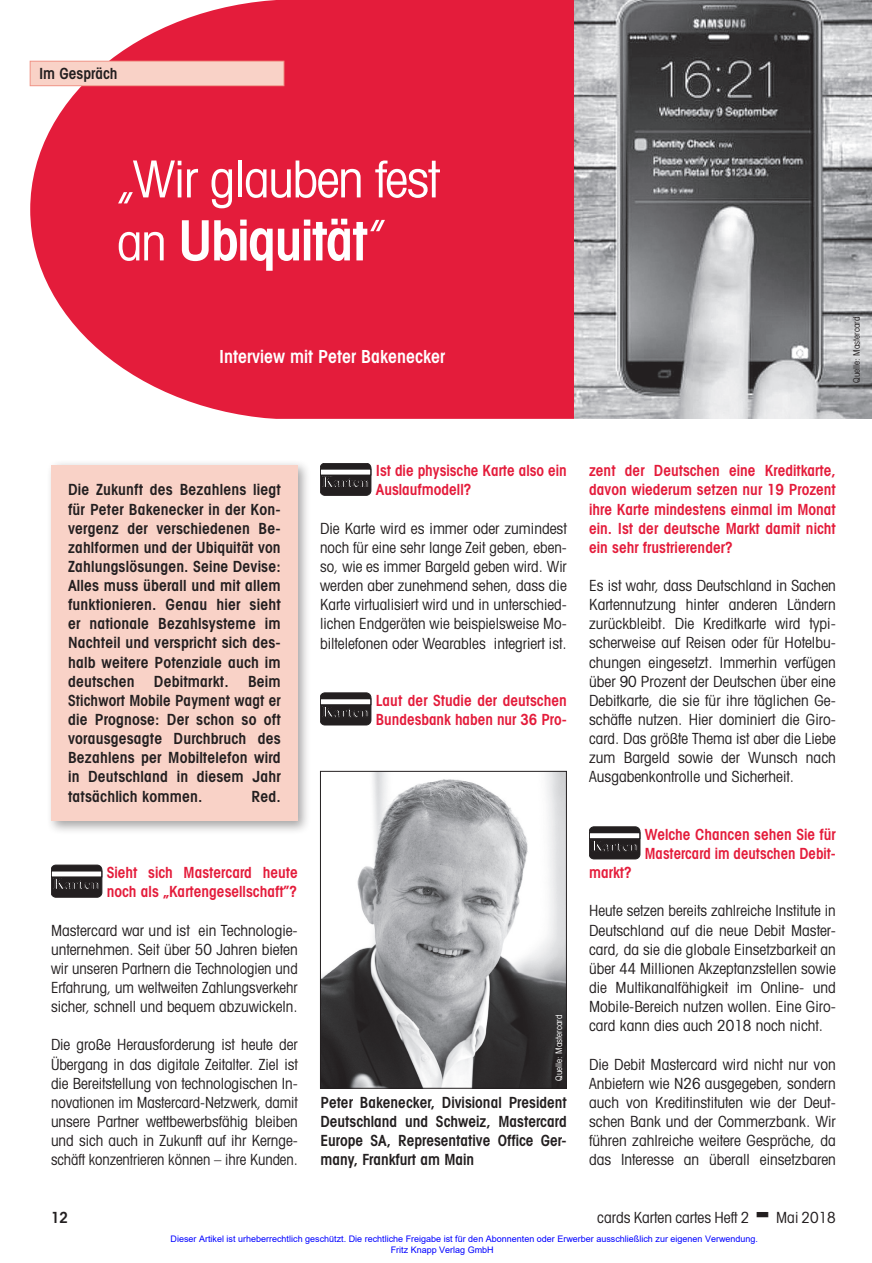
<style>
.page{position:relative;width:872px;height:1263px;background:#fff}
.page>*{position:absolute;margin:0;border:0;box-sizing:border-box;transform-origin:0 0}
.t1{font:600 condensed 55.5px "Avant Garde";letter-spacing:-.025em;color:#fff}
.t2{font:condensed 51px "Avant Garde";letter-spacing:-.025em;color:#fff}
.t3{font:600 condensed 18px "Avant Garde";color:#fff}
.t4{font:condensed 15.3px/19.2px "Avant Garde";color:#231f20;text-align:justify}
.t5{font:600 condensed 15.3px/19.2px "Avant Garde";letter-spacing:.01em;color:#231f20;text-align:justify}
.t6{font:600 condensed 15.3px/19.2px "Avant Garde";color:#e41c3b}
.t7{font:700 15.15px "Stempel Garamond";color:#fff}
.t8{font:9px/10.8px "Arial";color:#00f}
.t9{font:condensed 9px "Avant Garde";color:#fff}
.t10{font:condensed 9px "Avant Garde";color:#231f20}
.s1{font-weight:400;font-size:51px}
</style>
<div class="page">
<svg style="left:30px;top:0;width:544px;height:419px;background:#e6334e"></svg>
<div style="left:30px;top:61px;width:254px;height:25px;background:#f9d2c7"></div>
<div style="left:30px;top:61px;width:254px;height:25px;border:1px solid #f09588"></div>
<div style="left:46px;top:460px;width:265px;height:374px;background:#231f20;opacity:.4"></div>
<div style="left:51px;top:465px;width:247px;height:356px;background:#f9d2c7"></div>
<div style="left:51px;top:865px;width:51px;height:32px;background:#231f20;border-radius:5px"></div>
<div style="left:51px;top:871px;width:51px;height:6px;background:#fff"></div>
<div style="left:51px;top:865px;width:51px;height:32px;border:1px solid #231f20;border-radius:5px"></div>
<div style="left:320px;top:463px;width:51px;height:32px;background:#231f20;border-radius:5px"></div>
<div style="left:320px;top:469px;width:51px;height:6px;background:#fff"></div>
<div style="left:320px;top:463px;width:51px;height:32px;border:1px solid #231f20;border-radius:5px"></div>
<div style="left:320px;top:693px;width:51px;height:32px;background:#231f20;border-radius:5px"></div>
<div style="left:320px;top:699px;width:51px;height:6px;background:#fff"></div>
<div style="left:320px;top:699px;width:51px;height:6px;border:1px solid #231f20"></div>
<div style="left:320px;top:693px;width:51px;height:32px;border:1px solid #231f20;border-radius:5px"></div>
<div style="left:589px;top:827px;width:51px;height:32px;background:#231f20;border-radius:5px"></div>
<div style="left:589px;top:833px;width:51px;height:6px;background:#fff"></div>
<div style="left:589px;top:833px;width:51px;height:6px;border:1px solid #231f20"></div>
<div style="left:589px;top:827px;width:51px;height:32px;border:1px solid #231f20;border-radius:5px"></div>
<img style="left:574px;top:0;width:298px;height:419px">
<img style="left:322px;top:773px;width:243px;height:314px">
<div style="left:320px;top:771px;width:247px;height:318px;border:1px solid #231f20"></div>
<p class="t5" style="left:39px;top:64px;width:80px">Im Gespräch</p>
<h2 class="t2" style="left:117px;top:148px;width:324px">„Wir glauben fest</h2>
<h1 class="t1" style="left:117px;top:207px;width:271px"><span class="s1">an</span> Ubiquität<span class="s1">”</span></h1>
<p class="t3" style="left:219px;top:345px;width:228px">Interview mit Peter Bakenecker</p>
<p class="t10" style="left:851px;top:383px;width:67px;rotate:-90deg">Quelle: Mastercard</p>
<p class="t5" style="left:68px;top:480px;width:214px">Die Zukunft des Bezahlens liegt für Peter Bakenecker in der Kon&shy;vergenz der verschiedenen Be&shy;zahlformen und der Ubiquität von Zahlungslösungen. Seine Devise:<br>Alles muss überall und mit allem funktionieren. Genau hier sieht er nationale Bezahlsysteme im Nachteil und verspricht sich des&shy;halb weitere Potenziale auch im deutschen</p>
<p class="t5" style="left:68px;top:671px;width:214px;text-indent:180px">Beim Stichwort Mobile Payment wagt er die Prognose: Der schon so oft vorausgesagte Durchbruch des Bezahlens per Mobiltelefon wird in Deutschland in diesem Jahr tatsächlich kommen.</p>
<p class="t5" style="left:154px;top:671px;width:76px">Debitmarkt.</p>
<p class="t5" style="left:251px;top:786px;width:31px">Red.</p>
<p class="t7" style="left:322px;top:473px;width:48px">Karten</p>
<p class="t6" style="left:376px;top:461px;width:192px">Ist die physische Karte also ein<br>Auslaufmodell?</p>
<p class="t4" style="left:320px;top:518px;width:248px">Die Karte wird es immer oder zumindest noch für eine sehr lange Zeit geben, eben&shy;so, wie es immer Bargeld geben wird. Wir werden aber zunehmend sehen, dass die Karte virtualisiert wird und in unterschied&shy;lichen Endgeräten wie beispielsweise Mo&shy;biltelefonen oder Wearables integriert ist.</p>
<p class="t7" style="left:322px;top:702px;width:48px">Karten</p>
<p class="t6" style="left:376px;top:691px;width:192px">Laut der Studie der deutschen<br>Bundesbank haben nur 36 Pro-</p>
<p class="t7" style="left:53px;top:874px;width:48px">Karten</p>
<p class="t6" style="left:107px;top:863px;width:192px">Sieht sich Mastercard heute noch als „Kartengesellschaft”?</p>
<p class="t4" style="left:51px;top:920px;width:248px">Mastercard war und ist ein Technologie&shy;unternehmen. Seit über 50 Jahren bieten wir unseren Partnern die Technologien und Erfahrung, um weltweiten Zahlungsverkehr sicher, schnell und bequem abzuwickeln.</p>
<p class="t4" style="left:51px;top:1035px;width:248px">Die große Herausforderung ist heute der Übergang in das digitale Zeitalter. Ziel ist die Bereitstellung von technologischen In&shy;novationen im Mastercard-Netzwerk, damit unsere Partner wettbewerbsfähig bleiben und sich auch in Zukunft auf ihr Kernge&shy;schäft konzentrieren können – ihre Kunden.</p>
<p class="t9" style="left:553px;top:1081px;width:67px;rotate:-90deg">Quelle: Mastercard</p>
<p class="t5" style="left:320px;top:1092px;width:248px">Peter Bakenecker, Divisional President Deutschland und Schweiz, Mastercard Europe SA, Representative Office Ger&shy;many, Frankfurt am Main</p>
<p class="t6" style="left:589px;top:461px;width:248px;text-align:justify">zent der Deutschen eine Kreditkarte, davon wiederum setzen nur 19 Prozent ihre Karte mindestens einmal im Monat ein. Ist der deutsche Markt damit nicht ein sehr frustrierender?</p>
<p class="t4" style="left:589px;top:576px;width:248px">Es ist wahr, dass Deutschland in Sachen Kartennutzung hinter anderen Ländern zurückbleibt. Die Kreditkarte wird typi&shy;scherweise auf Reisen oder für Hotelbu&shy;chungen eingesetzt. Immerhin verfügen über 90 Prozent der Deutschen über eine Debitkarte, die sie für ihre täglichen Ge&shy;schäfte nutzen. Hier dominiert die Giro&shy;card. Das größte Thema ist aber die Liebe zum Bargeld sowie der Wunsch nach Ausgabenkontrolle und Sicherheit.</p>
<p class="t7" style="left:591px;top:836px;width:48px">Karten</p>
<p class="t6" style="left:645px;top:824px;width:192px">Welche Chancen sehen Sie für<br>Mastercard im deutschen Debit-</p>
<p class="t6" style="left:589px;top:863px;width:44px">markt?</p>
<p class="t4" style="left:589px;top:901px;width:248px">Heute setzen bereits zahlreiche Institute in Deutschland auf die neue Debit Master&shy;card, da sie die globale Einsetzbarkeit an über 44 Millionen Akzeptanzstellen sowie die Multikanalfähigkeit im Online- und Mobile-Bereich nutzen wollen. Eine Giro&shy;card kann dies auch 2018 noch nicht.</p>
<p class="t4" style="left:589px;top:1054px;width:248px">Die Debit Mastercard wird nicht nur von Anbietern wie N26 ausgegeben, sondern auch von Kreditinstituten wie der Deut&shy;schen Bank und der Commerzbank. Wir führen zahlreiche weitere Gespräche, da das Interesse an überall einsetzbaren</p>
<p class="t5" style="left:51px;top:1207px;width:19px">12</p>
<p class="t4" style="left:597px;top:1207px;width:153px">cards Karten cartes Heft 2</p>
<p class="t4" style="left:776px;top:1207px;width:61px">Mai 2018</p>
<p class="t8" style="left:391px;top:1233px;width:369px;text-indent:-220px">Dieser Artikel ist urheberrechtlich geschützt. Die rechtliche Freigabe ist für den Abonnenten oder Erwerber ausschließlich zur eigenen Verwendung.<br>Fritz Knapp Verlag GmbH</p>
</div>
